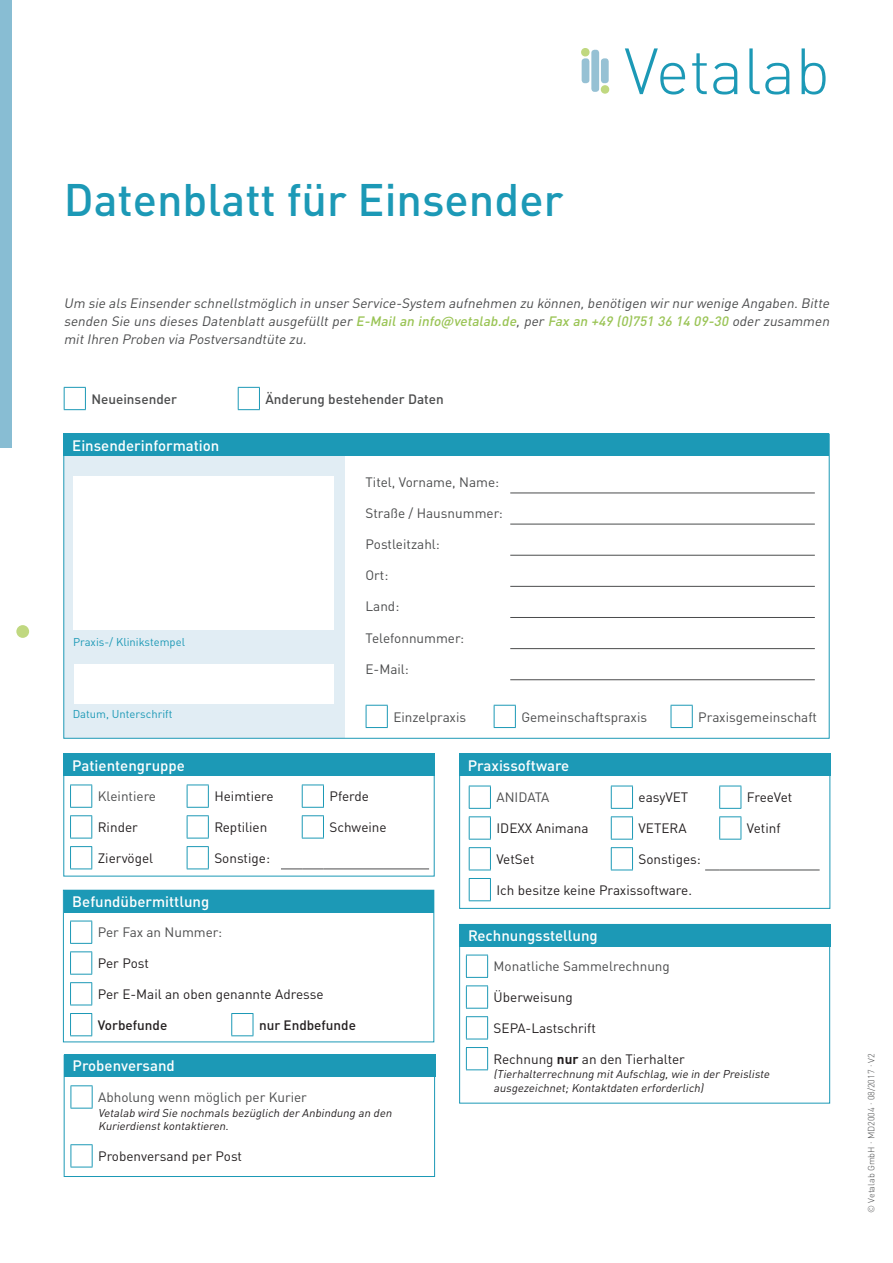
<style>
.page{position:relative;width:893px;height:1263px;background:#fff}
.page>*{position:absolute;margin:0;border:0;box-sizing:border-box;transform-origin:0 0}
.t1{font:500 45px "DINOT";color:#1c99b6}
.t2{font:500 15px "DINOT";color:#fff}
.t3{font:13.5px "DINOT";color:#231f20}
.t4{font:italic 13.5px/18px "DINOT";color:#4b4c4d;text-align:justify}
.t5{font:13.5px "DINOT";color:#4b4c4d}
.t6{font:500 13.5px "DINOT";color:#4b4c4d}
.t7{font:500 13.5px "DINOT";color:#231f20}
.t8{font:italic 11.25px/13.5px "DINOT";color:#231f20}
.t9{font:11.25px "DINOT";color:#1c99b6}
.t10{font:300 9px "DINOT";color:#4b4c4d}
.s1{font-weight:500;color:#9ac455}
.s2{font-weight:700}
</style>
<div class="page">
<div style="left:64px;top:434px;width:765px;height:22px;background:#1c99b6"></div>
<div style="left:64px;top:456px;width:280px;height:282px;background:#e1edf4"></div>
<div style="left:73px;top:476px;width:260px;height:154px;background:#fff"></div>
<div style="left:74px;top:664px;width:259px;height:40px;background:#fff"></div>
<hr style="left:510px;top:493px;width:305px;height:1px;background:#4b4c4d">
<hr style="left:510px;top:524px;width:305px;height:1px;background:#4b4c4d">
<hr style="left:510px;top:555px;width:305px;height:1px;background:#4b4c4d">
<hr style="left:510px;top:586px;width:305px;height:1px;background:#4b4c4d">
<hr style="left:510px;top:617px;width:305px;height:1px;background:#4b4c4d">
<hr style="left:510px;top:648px;width:305px;height:1px;background:#4b4c4d">
<hr style="left:510px;top:679px;width:305px;height:1px;background:#4b4c4d">
<div style="left:64px;top:754px;width:371px;height:22px;background:#1c99b6"></div>
<svg style="left:70px;top:784px;width:22px;height:24px"></svg>
<svg style="left:70px;top:815px;width:22px;height:24px"></svg>
<svg style="left:70px;top:846px;width:22px;height:23px"></svg>
<svg style="left:187px;top:784px;width:22px;height:24px"></svg>
<svg style="left:187px;top:815px;width:22px;height:24px"></svg>
<svg style="left:187px;top:846px;width:22px;height:23px"></svg>
<svg style="left:302px;top:784px;width:22px;height:24px"></svg>
<svg style="left:302px;top:815px;width:22px;height:24px"></svg>
<svg style="left:281px;top:868px;width:42px;height:1px"></svg>
<hr style="left:323px;top:868px;width:106px;height:1px;background:#4b4c4d">
<div style="left:459px;top:754px;width:371px;height:22px;background:#1c99b6"></div>
<svg style="left:469px;top:786px;width:22px;height:23px"></svg>
<svg style="left:469px;top:816px;width:22px;height:24px"></svg>
<svg style="left:611px;top:786px;width:22px;height:23px"></svg>
<svg style="left:611px;top:816px;width:22px;height:24px"></svg>
<svg style="left:719px;top:786px;width:23px;height:23px"></svg>
<svg style="left:719px;top:816px;width:23px;height:24px"></svg>
<svg style="left:469px;top:878px;width:22px;height:23px"></svg>
<svg style="left:469px;top:847px;width:22px;height:24px"></svg>
<svg style="left:611px;top:847px;width:22px;height:24px"></svg>
<svg style="left:705px;top:870px;width:36px;height:1px"></svg>
<hr style="left:741px;top:870px;width:79px;height:1px;background:#4b4c4d">
<div style="left:63px;top:754px;width:372px;height:122px;border:1px solid #1c99b6"></div>
<div style="left:459px;top:754px;width:371px;height:155px;border:1px solid #1c99b6"></div>
<div style="left:64px;top:890px;width:370px;height:22px;background:#1c99b6"></div>
<svg style="left:70px;top:921px;width:22px;height:23px"></svg>
<svg style="left:70px;top:951px;width:22px;height:24px"></svg>
<svg style="left:70px;top:982px;width:22px;height:24px"></svg>
<svg style="left:70px;top:1013px;width:22px;height:23px"></svg>
<svg style="left:231px;top:1013px;width:23px;height:23px"></svg>
<div style="left:63px;top:890px;width:371px;height:152px;border:1px solid #1c99b6"></div>
<div style="left:460px;top:924px;width:371px;height:22px;background:#1c99b6"></div>
<svg style="left:466px;top:955px;width:22px;height:23px"></svg>
<svg style="left:466px;top:985px;width:22px;height:24px"></svg>
<svg style="left:466px;top:1016px;width:22px;height:24px"></svg>
<svg style="left:466px;top:1047px;width:22px;height:23px"></svg>
<div style="left:459px;top:924px;width:371px;height:179px;border:1px solid #1c99b6"></div>
<div style="left:64px;top:1054px;width:371px;height:23px;background:#1c99b6"></div>
<svg style="left:71px;top:1144px;width:22px;height:24px"></svg>
<svg style="left:71px;top:1085px;width:22px;height:24px"></svg>
<div style="left:64px;top:1055px;width:371px;height:122px;border:1px solid #1c99b6"></div>
<svg style="left:64px;top:387px;width:22px;height:23px"></svg>
<svg style="left:238px;top:387px;width:22px;height:23px"></svg>
<svg style="left:366px;top:705px;width:22px;height:23px"></svg>
<svg style="left:494px;top:705px;width:22px;height:23px"></svg>
<svg style="left:671px;top:705px;width:22px;height:23px"></svg>
<div style="left:0;top:0;width:12px;height:448px;background:#88bdd3"></div>
<div style="left:16px;top:625px;width:13px;height:13px;background:#c0d880;border-radius:50%"></div>
<svg style="left:625px;top:48px;width:201px;height:47px"></svg>
<div style="left:601px;top:58px;width:8px;height:25px;background:#96c1d4;border-radius:3px"></div>
<div style="left:591px;top:50px;width:8px;height:42px;background:#96c1d4;border-radius:3px"></div>
<div style="left:582px;top:58px;width:7px;height:25px;background:#96c1d4;border-radius:3px"></div>
<svg style="left:600px;top:85px;width:10px;height:9px"></svg>
<svg style="left:581px;top:48px;width:9px;height:9px"></svg>
<h1 class="t1" style="left:64px;top:165px;width:501px">Datenblatt für Einsender</h1>
<p class="t4" style="left:64px;top:293px;width:770px">Um sie als Einsenderschnellstmöglich in unserService-System aufnehmen zu können,benötigen wirnurwenige Angaben.Bitte senden Sie uns dieses Datenblattausgefülltper<span class="s1">E-Mailan info@vetalab.de</span>,per<span class="s1">Fax an +49 (0)751 36 14 09-30</span> oderzusammen mitIhren Proben via Postversandtüte zu.</p>
<p class="t6" style="left:91px;top:388px;width:87px">Neueinsender</p>
<p class="t6" style="left:265px;top:388px;width:180px">Änderung bestehender Daten</p>
<p class="t2" style="left:72px;top:433px;width:149px">Einsenderinformation</p>
<p class="t9" style="left:73px;top:634px;width:113px">Praxis-/ Klinikstempel</p>
<p class="t9" style="left:73px;top:705px;width:101px">Datum, Unterschrift</p>
<p class="t5" style="left:366px;top:472px;width:135px">Titel, Vorname, Name:</p>
<p class="t5" style="left:366px;top:503px;width:139px">Straße / Hausnummer:</p>
<p class="t5" style="left:366px;top:534px;width:76px">Postleitzahl:</p>
<p class="t5" style="left:366px;top:565px;width:24px">Ort:</p>
<p class="t5" style="left:366px;top:596px;width:35px">Land:</p>
<p class="t5" style="left:366px;top:627px;width:100px">Telefonnummer:</p>
<p class="t5" style="left:366px;top:659px;width:45px">E-Mail:</p>
<p class="t5" style="left:393px;top:706px;width:74px">Einzelpraxis</p>
<p class="t5" style="left:521px;top:706px;width:127px">Gemeinschaftspraxis</p>
<p class="t5" style="left:698px;top:706px;width:120px">Praxisgemeinschaft</p>
<p class="t2" style="left:72px;top:753px;width:114px">Patientengruppe</p>
<p class="t5" style="left:98px;top:786px;width:60px">Kleintiere</p>
<p class="t3" style="left:214px;top:786px;width:61px">Heimtiere</p>
<p class="t3" style="left:329px;top:786px;width:41px">Pferde</p>
<p class="t3" style="left:98px;top:817px;width:42px">Rinder</p>
<p class="t3" style="left:214px;top:817px;width:55px">Reptilien</p>
<p class="t3" style="left:329px;top:817px;width:59px">Schweine</p>
<p class="t3" style="left:98px;top:848px;width:57px">Ziervögel</p>
<p class="t3" style="left:214px;top:848px;width:57px">Sonstige:</p>
<p class="t2" style="left:72px;top:889px;width:139px">Befundübermittlung</p>
<p class="t5" style="left:98px;top:922px;width:126px">Per Fax an Nummer:</p>
<p class="t3" style="left:98px;top:953px;width:53px">Per Post</p>
<p class="t3" style="left:98px;top:984px;width:227px">Per E-Mail an oben genannte Adresse</p>
<p class="t7" style="left:98px;top:1014px;width:71px">Vorbefunde</p>
<p class="t7" style="left:259px;top:1014px;width:99px">nur Endbefunde</p>
<p class="t2" style="left:73px;top:1054px;width:104px">Probenversand</p>
<p class="t5" style="left:98px;top:1087px;width:210px">Abholung wenn möglich per Kurier</p>
<p class="t8" style="left:98px;top:1105px;width:298px">Vetalab wird Sie nochmals bezüglich derAnbindung an den<br>Kurierdienstkontaktieren.</p>
<p class="t3" style="left:98px;top:1146px;width:145px">Probenversand per Post</p>
<p class="t2" style="left:468px;top:753px;width:103px">Praxissoftware</p>
<p class="t5" style="left:496px;top:787px;width:55px">ANIDATA</p>
<p class="t3" style="left:638px;top:787px;width:51px">easyVET</p>
<p class="t3" style="left:747px;top:787px;width:47px">FreeVet</p>
<p class="t3" style="left:496px;top:818px;width:94px">IDEXX Animana</p>
<p class="t3" style="left:638px;top:818px;width:50px">VETERA</p>
<p class="t3" style="left:747px;top:818px;width:35px">Vetinf</p>
<p class="t3" style="left:496px;top:849px;width:40px">VetSet</p>
<p class="t3" style="left:638px;top:849px;width:64px">Sonstiges:</p>
<p class="t3" style="left:496px;top:880px;width:197px">Ich besitze keine Praxissoftware.</p>
<p class="t2" style="left:468px;top:924px;width:131px">Rechnungsstellung</p>
<p class="t5" style="left:494px;top:956px;width:178px">Monatliche Sammelrechnung</p>
<p class="t3" style="left:494px;top:987px;width:81px">Überweisung</p>
<p class="t3" style="left:494px;top:1018px;width:104px">SEPA-Lastschrift</p>
<p class="t3" style="left:494px;top:1049px;width:193px">Rechnung <span class="s2">nur</span> an den Tierhalter</p>
<p class="t8" style="left:494px;top:1067px;width:280px">(Tierhalterrechnung mitAufschlag,wie in derPreisliste ausgezeichnet;Kontaktdaten erforderlich)</p>
<p class="t10" style="left:864px;top:1213px;width:161px;rotate:-90deg">© Vetalab GmbH · MD2004 · 08/2017 · V2</p>
</div>
